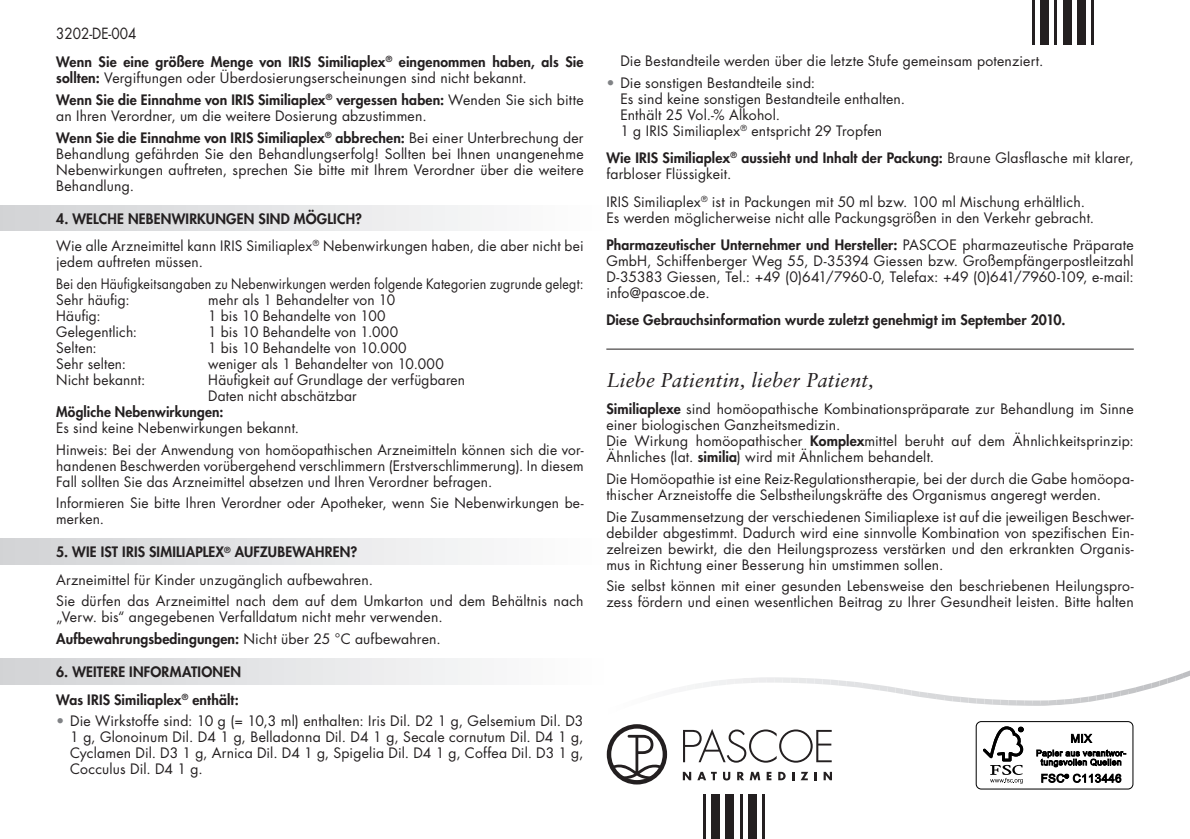
<style>
.page{position:relative;width:1190px;height:839px;background:#fff}
.page>*{position:absolute;margin:0;border:0;box-sizing:border-box;transform-origin:0 0}
.t1{font:italic 20px "Sabon";letter-spacing:.01em;color:#231f20}
.t2{font:15px "Futura LT";color:#231f20;scale:.9 1}
.t3{font:14px/16px "Futura LT";letter-spacing:.015em;color:#231f20}
.t4{font:800 14px/16px "Futura LT";letter-spacing:.01em;color:#231f20}
.s1{font-weight:400}
.s2{font-weight:800}
.s3{color:#808285}
</style>
<div class="page">
<div style="left:0;top:658px;width:606px;height:26px;background:linear-gradient(to right,#d1d3d5,#fefefe)"></div>
<div style="left:0;top:538px;width:606px;height:26px;background:linear-gradient(to right,#d1d3d5,#fefefe)"></div>
<div style="left:0;top:205px;width:606px;height:26px;background:linear-gradient(to right,#d1d3d5,#fefefe)"></div>
<hr style="left:606px;top:348px;width:527px;height:1px;background:#231f20">
<hr style="left:1031px;top:0;width:3px;height:45px;background:#231f20">
<div style="left:1040px;top:0;width:8px;height:45px;background:#231f20"></div>
<hr style="left:1054px;top:0;width:3px;height:45px;background:#231f20">
<div style="left:1062px;top:0;width:9px;height:45px;background:#231f20"></div>
<div style="left:1077px;top:0;width:8px;height:45px;background:#231f20"></div>
<hr style="left:1091px;top:0;width:3px;height:45px;background:#231f20">
<hr style="left:762px;top:793px;width:3px;height:45px;background:#231f20">
<div style="left:748px;top:793px;width:8px;height:45px;background:#231f20"></div>
<hr style="left:739px;top:793px;width:3px;height:45px;background:#231f20">
<div style="left:725px;top:793px;width:9px;height:45px;background:#231f20"></div>
<div style="left:711px;top:793px;width:8px;height:45px;background:#231f20"></div>
<hr style="left:702px;top:793px;width:3px;height:45px;background:#231f20">
<svg style="left:601px;top:663px;width:589px;height:43px"></svg>
<svg style="left:683px;top:771px;width:8px;height:8px"></svg>
<svg style="left:698px;top:771px;width:18px;height:8px"></svg>
<svg style="left:723px;top:771px;width:7px;height:9px"></svg>
<svg style="left:737px;top:771px;width:23px;height:8px"></svg>
<svg style="left:766px;top:771px;width:5px;height:8px"></svg>
<svg style="left:778px;top:771px;width:7px;height:8px"></svg>
<svg style="left:792px;top:772px;width:2px;height:7px"></svg>
<svg style="left:801px;top:771px;width:7px;height:8px"></svg>
<svg style="left:814px;top:772px;width:2px;height:7px"></svg>
<svg style="left:823px;top:771px;width:9px;height:8px"></svg>
<svg style="left:683px;top:729px;width:148px;height:33px"></svg>
<svg style="left:607px;top:724px;width:60px;height:60px"></svg>
<div style="left:975px;top:720px;width:158px;height:68px;border:1px solid #000;border-radius:5px"></div>
<svg style="left:983px;top:726px;width:40px;height:57px"></svg>
<svg style="left:1071px;top:733px;width:21px;height:10px"></svg>
<svg style="left:1036px;top:749px;width:90px;height:17px"></svg>
<svg style="left:1041px;top:773px;width:80px;height:9px"></svg>
<p class="t2" style="left:56px;top:24px;width:91px">3202-DE-004</p>
<p class="t4" style="left:56px;top:54px;width:529px">Wenn Sie eine größere Menge von IRIS Similiaplex<sup>®</sup> eingenommen haben, als Sie sollten: <span class="s1">Vergiftungen oder Überdosierungserscheinungen sind nicht bekannt.</span></p>
<p class="t3" style="left:56px;top:92px;width:529px"><span class="s2">Wenn Sie die Einnahme von IRIS Similiaplex</span><sup>®</sup> <span class="s2">vergessen haben:</span> Wenden Sie sich bitte an Ihren Verordner, um die weitere Dosierung abzustimmen.</p>
<p class="t3" style="left:56px;top:129px;width:529px;text-align:justify"><span class="s2">Wenn Sie die Einnahme von IRIS Similiaplex</span><sup>®</sup> <span class="s2">abbrechen:</span> Bei einer Unterbrechung der Behandlung gefährden Sie den Behandlungserfolg! Sollten bei Ihnen unangenehme Nebenwirkungen auftreten, sprechen Sie bitte mit Ihrem Verordner über die weitere Behandlung.</p>
<p class="t3" style="left:56px;top:205px;width:529px;line-height:27.4px"><span class="s2">4. WELCHE NEBENWIRKUNGEN SIND MÖGLICH?<br></span>Wie alle Arzneimittel kann IRIS Similiaplex<sup>®</sup> Nebenwirkungen haben, die aber nicht bei</p>
<p class="t3" style="left:56px;top:251px;width:529px;line-height:21.6px">jedem auftreten müssen.<br>Bei den Häufigkeitsangaben zu Nebenwirkungen werden folgende Kategorien zugrunde gelegt:</p>
<p class="t3" style="left:56px;top:291px;width:75px">Sehr häufig:</p>
<p class="t3" style="left:208px;top:291px;width:188px">mehr als 1 Behandelter von 10</p>
<p class="t3" style="left:56px;top:307px;width:46px">Häufig:</p>
<p class="t3" style="left:208px;top:307px;width:179px">1 bis 10 Behandelte von 100</p>
<p class="t3" style="left:56px;top:323px;width:82px">Gelegentlich:</p>
<p class="t3" style="left:208px;top:323px;width:191px">1 bis 10 Behandelte von 1.000</p>
<p class="t3" style="left:56px;top:339px;width:42px">Selten:</p>
<p class="t3" style="left:208px;top:339px;width:200px">1 bis 10 Behandelte von 10.000</p>
<p class="t3" style="left:56px;top:355px;width:71px">Sehr selten:</p>
<p class="t3" style="left:208px;top:355px;width:237px">weniger als 1 Behandelter von 10.000</p>
<p class="t3" style="left:56px;top:371px;width:91px">Nicht bekannt:</p>
<p class="t3" style="left:208px;top:371px;width:258px">Häufigkeit auf Grundlage der verfügbaren<br>Daten nicht abschätzbar</p>
<p class="t4" style="left:56px;top:403px;width:169px">Mögliche Nebenwirkungen:</p>
<p class="t3" style="left:56px;top:417px;width:529px;line-height:21.6px">Es sind keine Nebenwirkungen bekannt.<br>Hinweis: Bei der Anwendung von homöopathischen Arzneimitteln können sich die vor-</p>
<p class="t3" style="left:56px;top:457px;width:529px">handenen Beschwerden vorübergehend verschlimmern (Erstverschlimmerung). In diesem<br>Fall sollten Sie das Arzneimittel absetzen und Ihren Verordner befragen.</p>
<p class="t3" style="left:56px;top:495px;width:529px">Informieren Sie bitte Ihren Verordner oder Apotheker, wenn Sie Nebenwirkungen be&shy;merken.</p>
<p class="t3" style="left:56px;top:538px;width:318px;line-height:27.4px"><span class="s2">5. WIE IST IRIS SIMILIAPLEX</span><sup>®</sup> <span class="s2">AUFZUBEWAHREN?<br></span>Arzneimittel für Kinder unzugänglich aufbewahren.</p>
<p class="t3" style="left:56px;top:593px;width:529px">Sie dürfen das Arzneimittel nach dem auf dem Umkarton und dem Behältnis nach „Verw. bis“ angegebenen Verfalldatum nicht mehr verwenden.</p>
<p class="t4" style="left:56px;top:630px;width:386px">Aufbewahrungsbedingungen: <span class="s1">Nicht über 25 °C aufbewahren.</span></p>
<p class="t4" style="left:56px;top:657px;width:186px;line-height:27.4px">6. WEITERE INFORMATIONEN<br>Was IRIS Similiaplex<sup>®</sup> enthält:</p>
<p class="t3" style="left:70px;top:712px;width:515px;text-align:justify;text-indent:-14px"><span class="s3">•</span> Die Wirkstoffe sind: 10 g (= 10,3 ml) enthalten: Iris Dil. D2 1 g, Gelsemium Dil. D3<br>1 g, Glonoinum Dil. D4 1 g, Belladonna Dil. D4 1 g, Secale cornutum Dil. D4 1 g, Cyclamen Dil. D3 1 g, Arnica Dil. D4 1 g, Spigelia Dil. D4 1 g, Coffea Dil. D3 1 g, Cocculus Dil. D4 1 g.</p>
<p class="t3" style="left:620px;top:53px;width:425px">Die Bestandteile werden über die letzte Stufe gemeinsam potenziert.</p>
<p class="t3" style="left:620px;top:75px;width:286px;text-indent:-14px"><span class="s3">•</span> Die sonstigen Bestandteile sind:<br>Es sind keine sonstigen Bestandteile enthalten.<br>Enthält 25 Vol.-% Alkohol.<br>1 g IRIS Similiaplex<sup>®</sup> entspricht 29 Tropfen</p>
<p class="t3" style="left:606px;top:150px;width:529px"><span class="s2">Wie IRIS Similiaplex</span><sup>®</sup> <span class="s2">aussieht und Inhalt der Packung:</span> Braune Glasflasche mit klarer, farbloser Flüssigkeit.</p>
<p class="t3" style="left:606px;top:193px;width:489px">IRIS Similiaplex<sup>®</sup> ist in Packungen mit 50 ml bzw. 100 ml Mischung erhältlich.<br>Es werden möglicherweise nicht alle Packungsgrößen in den Verkehr gebracht.</p>
<p class="t3" style="left:606px;top:237px;width:529px;text-align:justify"><span class="s2">Pharmazeutischer Unternehmer und Hersteller:</span> PASCOE pharmazeutische Präparate GmbH, Schiffenberger Weg 55, D-35394 Giessen bzw. Großempfängerpostleitzahl D-35383 Giessen, Tel.: +49 (0)641/7960-0, Telefax: +49 (0)641/7960-109, e-mail: info@pascoe.de.</p>
<p class="t4" style="left:606px;top:312px;width:461px">Diese Gebrauchsinformation wurde zuletzt genehmigt im September 2010.</p>
<h1 class="t1" style="left:606px;top:368px;width:269px">Liebe Patientin, lieber Patient,</h1>
<p class="t3" style="left:606px;top:401px;width:529px"><span class="s2">Similiaplexe</span> sind homöopathische Kombinationspräparate zur Behandlung im Sinne einer biologischen Ganzheitsmedizin.<br>Die Wirkung homöopathischer <span class="s2">Komplex</span>mittel beruht auf dem Ähnlichkeitsprinzip:<br>Ähnliches (lat. <span class="s2">similia</span>) wird mit Ähnlichem behandelt.</p>
<p class="t3" style="left:606px;top:470px;width:529px">Die Homöopathie ist eine Reiz-Regulationstherapie, bei der durch die Gabe homöopa&shy;thischer Arzneistoffe die Selbstheilungskräfte des Organismus angeregt werden.</p>
<p class="t3" style="left:606px;top:508px;width:529px;text-align:justify">Die Zusammensetzung der verschiedenen Similiaplexe ist auf die jeweiligen Beschwer&shy;debilder abgestimmt. Dadurch wird eine sinnvolle Kombination von spezifischen Ein&shy;zelreizen bewirkt, die den Heilungsprozess verstärken und den erkrankten Organis&shy;mus in Richtung einer Besserung hin umstimmen sollen.</p>
<p class="t3" style="left:606px;top:578px;width:529px">Sie selbst können mit einer gesunden Lebensweise den beschriebenen Heilungspro&shy;zess fördern und einen wesentlichen Beitrag zu Ihrer Gesundheit leisten. Bitte halten</p>
</div>
